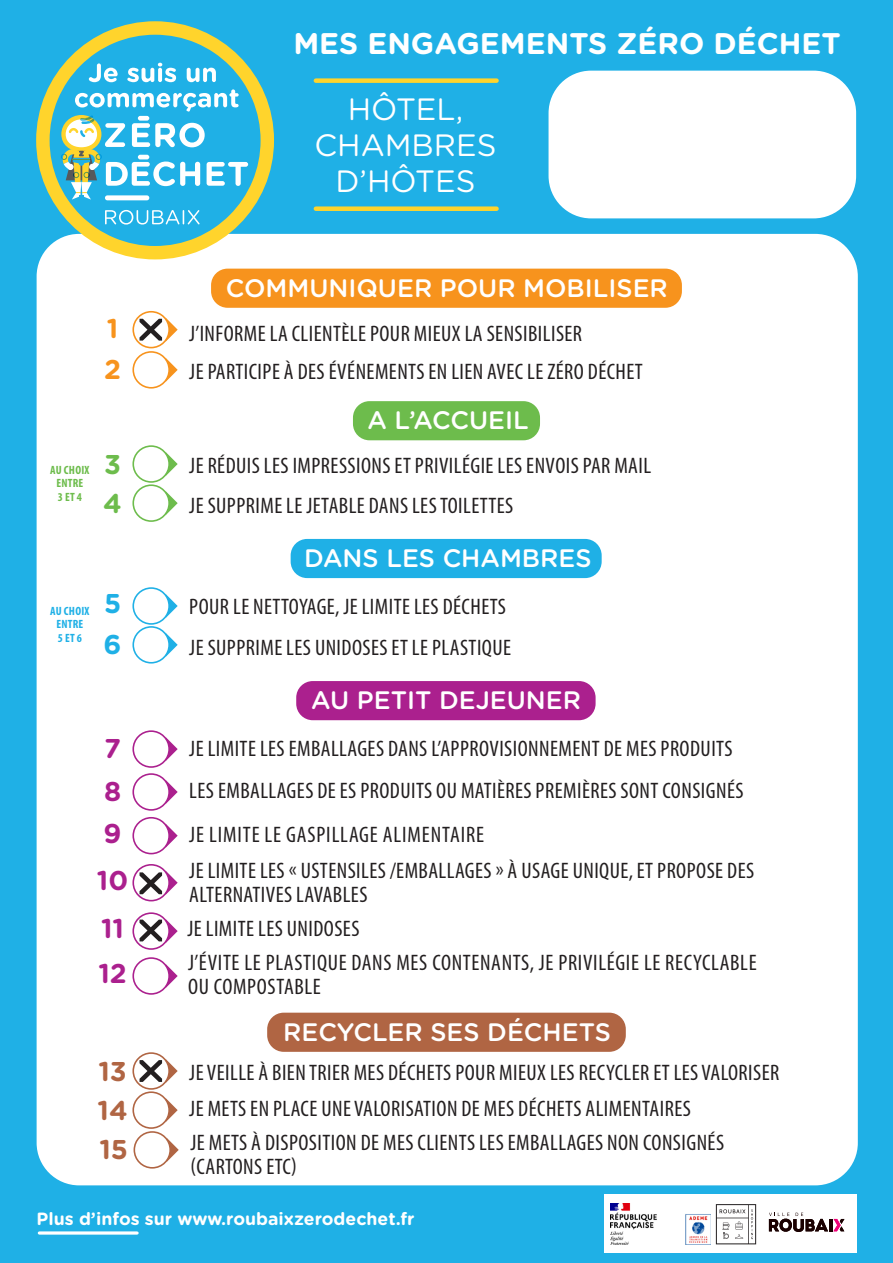
<style>
.page{position:relative;width:893px;height:1263px;background:#1fb0e6}
.page>*{position:absolute;margin:0;border:0;box-sizing:border-box;transform-origin:0 0}
.TEXTE{font:30.9px/35.5px "Gotham Rounded";color:#fff;text-align:center}
.TEXTE-2{font:700 29.85px "Gotham Rounded";color:#fff}
.TEXTE-3{font:700 27.15px "Gotham Rounded";color:#ab208e}
.TEXTE-4{font:700 27.15px "Gotham Rounded";color:#b06543}
.TEXTE-5{font:700 27.15px "Gotham Rounded";color:#6dbc4c}
.TEXTE-6{font:700 27.15px "Gotham Rounded";color:#f7931d}
.TEXTE-7{font:700 27.15px "Gotham Rounded";color:#1fb0e6}
.TEXTE-8{font:500 25.2px "Gotham Rounded";color:#fff}
.TEXTE-9{font:condensed 22.5px/24px "Myriad Pro";letter-spacing:.02em;color:#231f20}
.TEXTE-10{font:condensed 22.5px "Myriad Pro";letter-spacing:.04em;color:#231f20}
.TEXTE-11{font:700 17.7px "Gotham Rounded";color:#fff}
.TEXTE-12{font:700 condensed 12px/13.5px "Myriad Pro";letter-spacing:.02em;color:#6dbc4c;text-align:center}
.TEXTE-13{font:700 condensed 12px/13.5px "Myriad Pro";letter-spacing:.02em;color:#1fb0e6;text-align:center}
</style>
<div class="page">
<div style="left:37px;top:234px;width:821px;height:951px;background:#fff;border-radius:43px"></div>
<hr style="left:39px;top:1231px;width:98px;height:3px;background:#fff">
<div style="left:604px;top:1194px;width:253px;height:59px;background:#fff"></div>
<svg style="left:769px;top:1213px;width:75px;height:19px"></svg>
<svg style="left:716px;top:1204px;width:40px;height:40px"></svg>
<div style="left:211px;top:269px;width:471px;height:39px;background:#f7931d;border-radius:17px"></div>
<div style="left:353px;top:401px;width:187px;height:39px;background:#6dbc4c;border-radius:17px"></div>
<div style="left:267px;top:1013px;width:359px;height:39px;background:#b06543;border-radius:17px"></div>
<div style="left:291px;top:539px;width:311px;height:39px;background:#1fb0e6;border-radius:17px"></div>
<svg style="left:166px;top:491px;width:12px;height:24px"></svg>
<div style="left:133px;top:485px;width:36px;height:36px;background:#fff;border-radius:50%"></div>
<div style="left:132px;top:484px;width:38px;height:38px;border:2px solid #6dbc4c;border-radius:50%"></div>
<svg style="left:166px;top:452px;width:12px;height:24px"></svg>
<div style="left:133px;top:446px;width:36px;height:36px;background:#fff;border-radius:50%"></div>
<div style="left:132px;top:445px;width:38px;height:38px;border:2px solid #6dbc4c;border-radius:50%"></div>
<svg style="left:166px;top:358px;width:12px;height:24px"></svg>
<div style="left:133px;top:352px;width:36px;height:36px;background:#fff;border-radius:50%"></div>
<div style="left:132px;top:351px;width:38px;height:38px;border:2px solid #f7931d;border-radius:50%"></div>
<svg style="left:133px;top:312px;width:36px;height:36px"></svg>
<div style="left:132px;top:311px;width:38px;height:37px;border:2px solid #f7931d;border-radius:50%"></div>
<svg style="left:140px;top:318px;width:38px;height:24px"></svg>
<svg style="left:166px;top:633px;width:12px;height:24px"></svg>
<div style="left:133px;top:627px;width:36px;height:36px;background:#fff;border-radius:50%"></div>
<div style="left:132px;top:626px;width:38px;height:37px;border:2px solid #1fb0e6;border-radius:50%"></div>
<svg style="left:166px;top:780px;width:12px;height:24px"></svg>
<div style="left:133px;top:774px;width:36px;height:36px;background:#fff;border-radius:50%"></div>
<div style="left:132px;top:773px;width:38px;height:38px;border:2px solid #ab208e;border-radius:50%"></div>
<svg style="left:133px;top:865px;width:36px;height:36px"></svg>
<div style="left:132px;top:864px;width:38px;height:37px;border:2px solid #ab208e;border-radius:50%"></div>
<svg style="left:166px;top:964px;width:12px;height:24px"></svg>
<div style="left:133px;top:958px;width:36px;height:36px;background:#fff;border-radius:50%"></div>
<div style="left:132px;top:957px;width:38px;height:38px;border:2px solid #ab208e;border-radius:50%"></div>
<svg style="left:166px;top:824px;width:12px;height:24px"></svg>
<div style="left:133px;top:818px;width:36px;height:36px;background:#fff;border-radius:50%"></div>
<div style="left:132px;top:817px;width:38px;height:37px;border:2px solid #ab208e;border-radius:50%"></div>
<svg style="left:133px;top:913px;width:36px;height:36px"></svg>
<div style="left:132px;top:912px;width:38px;height:38px;border:2px solid #ab208e;border-radius:50%"></div>
<svg style="left:166px;top:594px;width:12px;height:24px"></svg>
<div style="left:133px;top:588px;width:36px;height:36px;background:#fff;border-radius:50%"></div>
<div style="left:132px;top:587px;width:38px;height:38px;border:2px solid #1fb0e6;border-radius:50%"></div>
<svg style="left:140px;top:871px;width:38px;height:24px"></svg>
<svg style="left:166px;top:1098px;width:12px;height:24px"></svg>
<div style="left:133px;top:1092px;width:36px;height:36px;background:#fff;border-radius:50%"></div>
<div style="left:132px;top:1091px;width:38px;height:38px;border:2px solid #b06543;border-radius:50%"></div>
<svg style="left:133px;top:1053px;width:36px;height:36px"></svg>
<div style="left:132px;top:1052px;width:38px;height:38px;border:2px solid #b06543;border-radius:50%"></div>
<svg style="left:140px;top:1059px;width:38px;height:24px"></svg>
<div style="left:316px;top:78px;width:181px;height:5px;background:#ffd42c"></div>
<div style="left:316px;top:206px;width:181px;height:5px;background:#ffd42c"></div>
<div style="left:549px;top:71px;width:307px;height:147px;background:#fff;border-radius:43px"></div>
<svg style="left:36px;top:21px;width:238px;height:238px"></svg>
<svg style="left:105px;top:210px;width:95px;height:15px"></svg>
<svg style="left:89px;top:63px;width:29px;height:19px"></svg>
<svg style="left:127px;top:63px;width:49px;height:19px"></svg>
<svg style="left:187px;top:68px;width:29px;height:14px"></svg>
<svg style="left:61px;top:89px;width:187px;height:111px"></svg>
<div style="left:296px;top:681px;width:300px;height:39px;background:#ab208e;border-radius:17px"></div>
<svg style="left:140px;top:919px;width:38px;height:24px"></svg>
<svg style="left:166px;top:737px;width:12px;height:24px"></svg>
<div style="left:133px;top:731px;width:36px;height:36px;background:#fff;border-radius:50%"></div>
<div style="left:132px;top:730px;width:38px;height:38px;border:2px solid #ab208e;border-radius:50%"></div>
<svg style="left:167px;top:1138px;width:12px;height:24px"></svg>
<div style="left:134px;top:1132px;width:36px;height:36px;background:#fff;border-radius:50%"></div>
<div style="left:134px;top:1131px;width:37px;height:37px;border:2px solid #b06543;border-radius:50%"></div>
<img style="left:610px;top:1203px;width:100px;height:41px">
<p class="TEXTE-2" style="left:293px;top:21px;width:549px">MES ENGAGEMENTS ZÉRO DÉCHET</p>
<p class="TEXTE" style="left:314px;top:90px;width:184px">HÔTEL,<br>CHAMBRES<br>D’HÔTES</p>
<p class="TEXTE-6" style="left:107px;top:308px;width:13px">1</p>
<p class="TEXTE-8" style="left:226px;top:270px;width:443px">COMMUNIQUER POUR MOBILISER</p>
<p class="TEXTE-9" style="left:189px;top:321px;width:394px">J’INFORME LA CLIENTÈLE POUR MIEUX LA SENSIBILISER</p>
<p class="TEXTE-6" style="left:104px;top:350px;width:18px">2</p>
<p class="TEXTE-9" style="left:189px;top:359px;width:455px">JE PARTICIPE À DES ÉVÉNEMENTS EN LIEN AVEC LE ZÉRO DÉCHET</p>
<p class="TEXTE-12" style="left:50px;top:463px;width:41px">AU CHOIX<br>ENTRE<br>3 ET 4</p>
<p class="TEXTE-5" style="left:104px;top:444px;width:18px">3</p>
<p class="TEXTE-8" style="left:367px;top:402px;width:163px">A L’ACCUEIL</p>
<p class="TEXTE-9" style="left:189px;top:453px;width:463px">JE RÉDUIS LES IMPRESSIONS ET PRIVILÉGIE LES ENVOIS PAR MAIL</p>
<p class="TEXTE-5" style="left:103px;top:483px;width:20px">4</p>
<p class="TEXTE-9" style="left:189px;top:493px;width:326px">JE SUPPRIME LE JETABLE DANS LES TOILETTES</p>
<p class="TEXTE-13" style="left:50px;top:603px;width:41px">AU CHOIX<br>ENTRE<br>5 ET 6</p>
<p class="TEXTE-7" style="left:104px;top:584px;width:19px">5</p>
<p class="TEXTE-7" style="left:104px;top:625px;width:19px">6</p>
<p class="TEXTE-8" style="left:304px;top:540px;width:289px">DANS LES CHAMBRES</p>
<p class="TEXTE-9" style="left:189px;top:594px;width:318px">POUR LE NETTOYAGE, JE LIMITE LES DÉCHETS</p>
<p class="TEXTE-9" style="left:189px;top:635px;width:323px">JE SUPPRIME LES UNIDOSES ET LE PLASTIQUE</p>
<p class="TEXTE-3" style="left:104px;top:729px;width:18px">7</p>
<p class="TEXTE-3" style="left:104px;top:772px;width:19px">8</p>
<p class="TEXTE-8" style="left:311px;top:682px;width:271px">AU PETIT DEJEUNER</p>
<p class="TEXTE-9" style="left:189px;top:736px;width:545px">JE LIMITE LES EMBALLAGES DANS L’APPROVISIONNEMENT DE MES PRODUITS</p>
<p class="TEXTE-9" style="left:189px;top:778px;width:556px">LES EMBALLAGES DE ES PRODUITS OU MATIÈRES PREMIÈRES SONT CONSIGNÉS</p>
<p class="TEXTE-3" style="left:104px;top:813px;width:19px">9</p>
<p class="TEXTE-10" style="left:189px;top:821px;width:296px">JE LIMITE LE GASPILLAGE ALIMENTAIRE</p>
<p class="TEXTE-3" style="left:97px;top:860px;width:33px">10</p>
<p class="TEXTE-3" style="left:101px;top:909px;width:24px">11</p>
<p class="TEXTE-3" style="left:98px;top:954px;width:30px">12</p>
<p class="TEXTE-9" style="left:189px;top:858px;width:566px">JE LIMITE LES « USTENSILES /EMBALLAGES » À USAGE UNIQUE, ET PROPOSE DES</p>
<p class="TEXTE-9" style="left:189px;top:882px;width:180px">ALTERNATIVES LAVABLES</p>
<p class="TEXTE-9" style="left:187px;top:917px;width:174px">JE LIMITE LES UNIDOSES</p>
<p class="TEXTE-9" style="left:188px;top:950px;width:570px">J’ÉVITE LE PLASTIQUE DANS MES CONTENANTS, JE PRIVILÉGIE LE RECYCLABLE<br>OU COMPOSTABLE</p>
<p class="TEXTE-8" style="left:283px;top:1014px;width:329px">RECYCLER SES DÉCHETS</p>
<p class="TEXTE-4" style="left:98px;top:1051px;width:30px">13</p>
<p class="TEXTE-9" style="left:189px;top:1060px;width:591px">JE VEILLE À BIEN TRIER MES DÉCHETS POUR MIEUX LES RECYCLER ET LES VALORISER</p>
<p class="TEXTE-4" style="left:98px;top:1090px;width:32px">14</p>
<p class="TEXTE-9" style="left:189px;top:1096px;width:503px">JE METS EN PLACE UNE VALORISATION DE MES DÉCHETS ALIMENTAIRES</p>
<p class="TEXTE-4" style="left:99px;top:1130px;width:30px">15</p>
<p class="TEXTE-9" style="left:190px;top:1130px;width:535px">JE METS À DISPOSITION DE MES CLIENTS LES EMBALLAGES NON CONSIGNÉS</p>
<p class="TEXTE-9" style="left:190px;top:1154px;width:108px">(CARTONS ETC)</p>
<p class="TEXTE-11" style="left:37px;top:1206px;width:380px">Plus d’infos sur www.roubaixzerodechet.fr</p>
</div>
